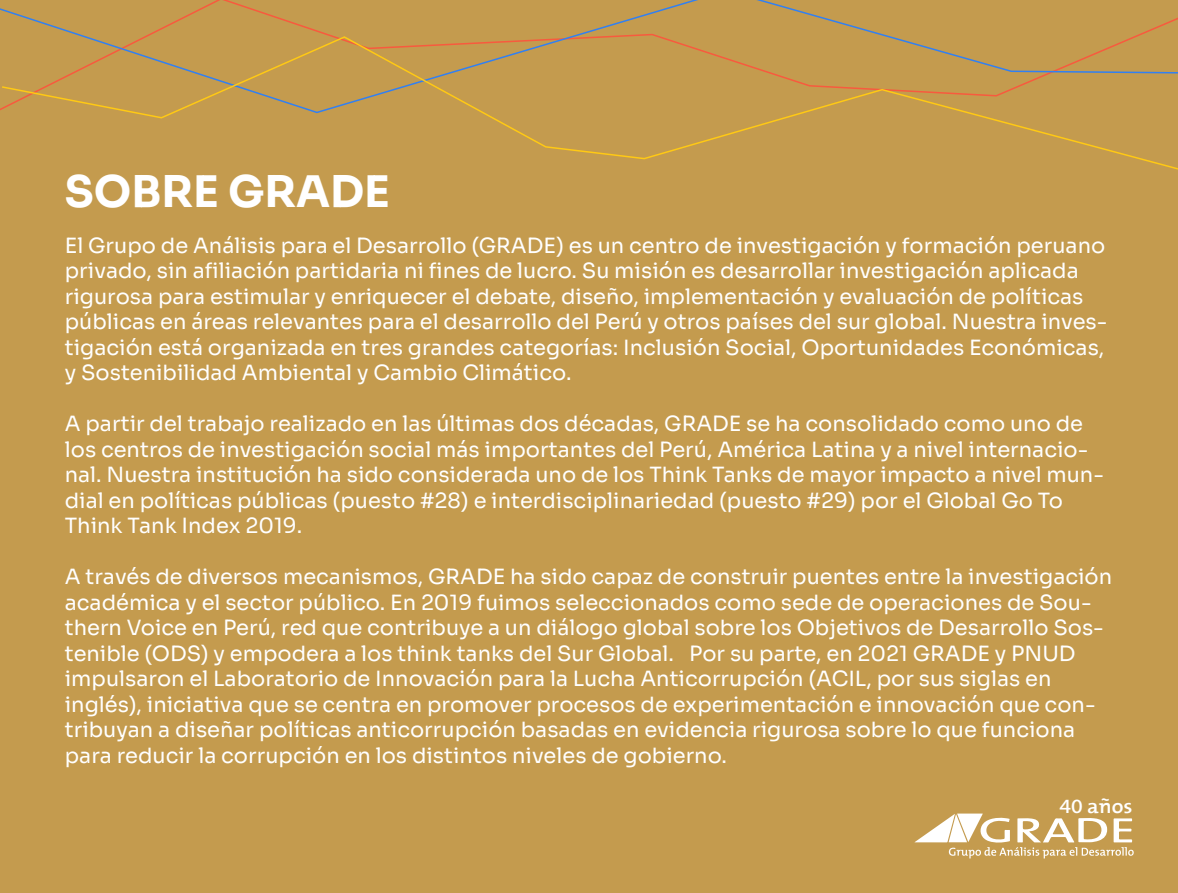
<style>
.page{position:relative;width:1178px;height:893px;background:#c49b4e}
.page>*{position:absolute;margin:0;border:0;box-sizing:border-box;transform-origin:0 0}
.t1{font:700 43.5px "Sora";color:#fff}
.t2{font:21px/25.5px "Sora";color:#fff}
.t3{font:600 20.25px "The Mix";color:#fff;scale:1.06 1}
</style>
<div class="page">
<svg style="left:0;top:0;width:1178px;height:35px"></svg>
<svg style="left:0;top:35px;width:1178px;height:135px"></svg>
<svg style="left:914px;top:813px;width:220px;height:45px"></svg>
<h1 class="t1" style="left:65px;top:155px;width:327px">SOBRE GRADE</h1>
<p class="t2" style="left:65px;top:230px;width:1044px">El Grupo de Análisis para el Desarrollo (GRADE) es un centro de investigación y formación peruano privado, sin afiliación partidaria ni fines de lucro. Su misión es desarrollar investigación aplicada rigurosa para estimular y enriquecer el debate, diseño, implementación y evaluación de políticas públicas en áreas relevantes para el desarrollo del Perú y otros países del sur global. Nuestra inves&shy;tigación está organizada en tres grandes categorías: Inclusión Social, Oportunidades Económicas, y Sostenibilidad Ambiental y Cambio Climático.</p>
<p class="t2" style="left:65px;top:409px;width:1041px">A partir del trabajo realizado en las últimas dos décadas, GRADE se ha consolidado como uno de los centros de investigación social más importantes del Perú, América Latina y a nivel internacio&shy;nal. Nuestra institución ha sido considerada uno de los Think Tanks de mayor impacto a nivel mun&shy;dial en políticas públicas (puesto #28) e interdisciplinariedad (puesto #29) por el Global Go To Think Tank Index 2019.</p>
<p class="t2" style="left:65px;top:562px;width:1049px">A través de diversos mecanismos, GRADE ha sido capaz de construir puentes entre la investigación académica y el sector público. En 2019 fuimos seleccionados como sede de operaciones de Sou&shy;thern Voice en Perú, red que contribuye a un diálogo global sobre los Objetivos de Desarrollo Sos&shy;tenible (ODS) y empodera a los think tanks del Sur Global. Por su parte, en 2021 GRADE y PNUD impulsaron el Laboratorio de Innovación para la Lucha Anticorrupción (ACIL, por sus siglas en inglés), iniciativa que se centra en promover procesos de experimentación e innovación que con&shy;tribuyan a diseñar políticas anticorrupción basadas en evidencia rigurosa sobre lo que funciona para reducir la corrupción en los distintos niveles de gobierno.</p>
<p class="t3" style="left:1087px;top:790px;width:44px">años</p>
</div>
